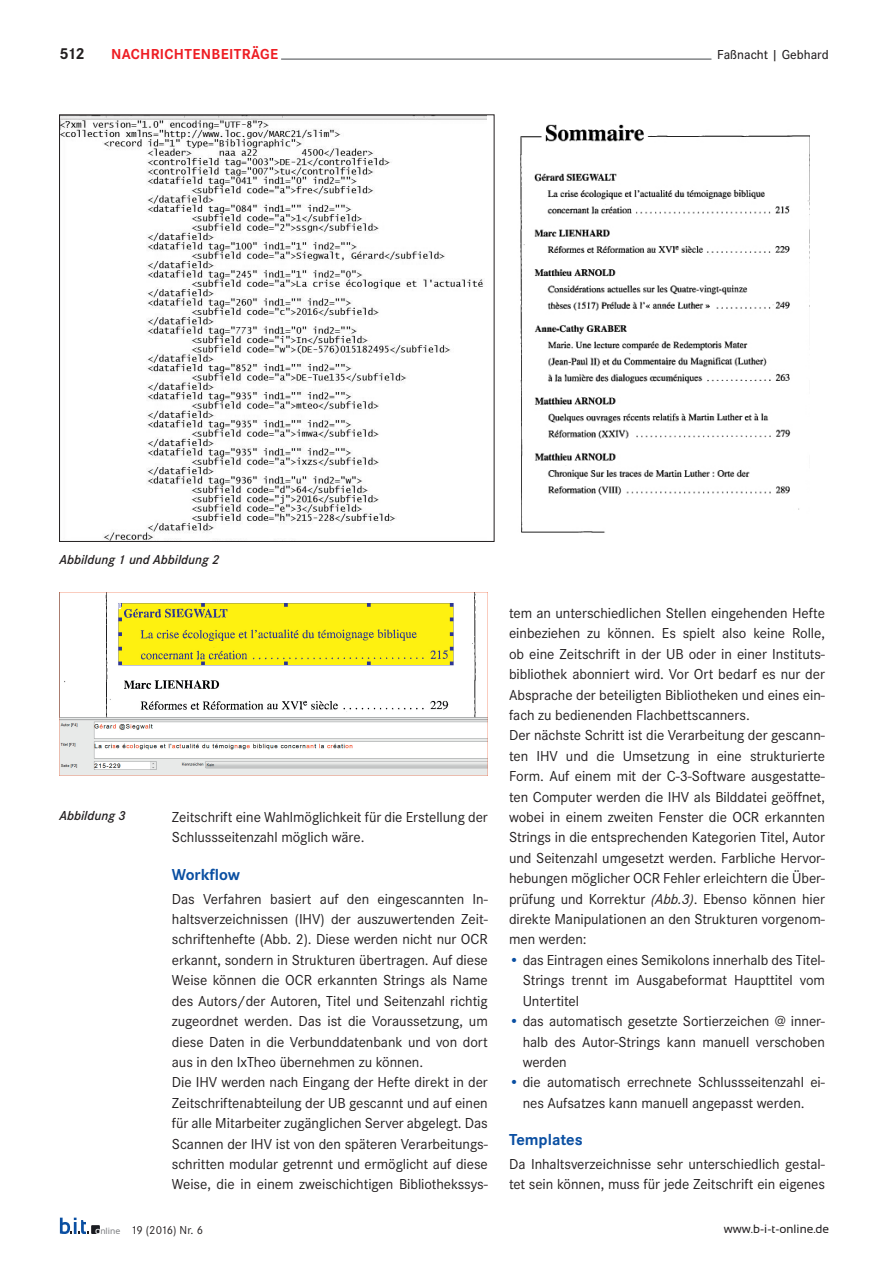
<style>
.page{position:relative;width:893px;height:1263px;background:#fff}
.page>*{position:absolute;margin:0;border:0;box-sizing:border-box;transform-origin:0 0}
.ZWT_11_blau{font:700 16.5px "Corporate S";color:#0a4fa2}
.t1{font:700 16.5px "Corporate S";color:#231f20}
.t2{font:15px/20.4px "Corporate S";letter-spacing:-.005em;color:#231f20;text-align:justify}
.t3{font:700 15px "Corporate S";letter-spacing:.025em;color:#ee1d23}
.Bildtexte{font:italic 600 13.5px "Corporate S";color:#231f20}
.t4{font:500 13.5px "Corporate S";color:#231f20}
.t5{font:12px "Sansation";color:#231f20}
.t6{font:12px "Corporate S";letter-spacing:-.06em;color:#231f20}
.s1{font-style:italic}
.s2{color:#0a4fa2}
.s3{font-family:"Sansation";font-size:10.05px;color:#fff}
.s4{font-family:"Sansation";font-size:9px;color:#808285}
</style>
<div class="page">
<hr style="left:281px;top:58px;width:430px;height:2px;background:#808285">
<svg style="left:60px;top:1217px;width:40px;height:17px"></svg>
<img style="left:61px;top:117px;width:426px;height:423px">
<img style="left:520px;top:124px;width:290px;height:409px">
<img style="left:60px;top:592px;width:428px;height:183px">
<p class="t1" style="left:60px;top:44px;width:27px">512</p>
<p class="t3" style="left:111px;top:45px;width:168px">NACHRICHTENBEITRÄGE</p>
<p class="t4" style="left:717px;top:47px;width:113px">Faßnacht | Gebhard</p>
<p class="Bildtexte" style="left:60px;top:551px;width:161px">Abbildung 1 und Abbildung 2</p>
<p class="Bildtexte" style="left:60px;top:808px;width:68px">Abbildung 3</p>
<p class="t2" style="left:172px;top:807px;width:317px">Zeitschrift eine Wahlmöglichkeit für die Erstellung der<br>Schlussseitenzahl möglich wäre.</p>
<p class="ZWT_11_blau" style="left:172px;top:865px;width:70px">Workflow</p>
<p class="t2" style="left:172px;top:888px;width:317px">Das Verfahren basiert auf den eingescannten In&shy;haltsverzeichnissen (IHV) der auszuwertenden Zeit&shy;schriftenhefte (Abb. 2). Diese werden nicht nur OCR erkannt, sondern in Strukturen übertragen. Auf diese Weise können die OCR erkannten Strings als Name des Autors/der Autoren, Titel und Seitenzahl richtig zugeordnet werden. Das ist die Voraussetzung, um diese Daten in die Verbunddatenbank und von dort aus in den IxTheo übernehmen zu können.</p>
<p class="t2" style="left:172px;top:1072px;width:317px">Die IHV werden nach Eingang der Hefte direkt in der Zeitschriftenabteilung der UB gescannt und auf einen für alle Mitarbeiter zugänglichen Server abgelegt. Das Scannen der IHV ist von den späteren Verarbeitungs&shy;schritten modular getrennt und ermöglicht auf diese Weise, die in einem zweischichtigen Bibliothekssys-</p>
<p class="t2" style="left:509px;top:603px;width:317px">tem an unterschiedlichen Stellen eingehenden Hefte einbeziehen zu können. Es spielt also keine Rolle, ob eine Zeitschrift in der UB oder in einer Instituts&shy;bibliothek abonniert wird. Vor Ort bedarf es nur der Absprache der beteiligten Bibliotheken und eines ein&shy;fach zu bedienenden Flachbettscanners.</p>
<p class="t2" style="left:509px;top:725px;width:317px">Der nächste Schritt ist die Verarbeitung der gescann&shy;ten IHV und die Umsetzung in eine strukturierte Form. Auf einem mit der C-3-Software ausgestatte&shy;ten Computer werden die IHV als Bilddatei geöffnet, wobei in einem zweiten Fenster die OCR erkannten Strings in die entsprechenden Kategorien Titel, Autor und Seitenzahl umgesetzt werden. Farbliche Hervor&shy;hebungen möglicher OCR Fehler erleichtern die Über&shy;prüfung und Korrektur <span class="s1">(Abb.3)</span>. Ebenso können hier direkte Manipulationen an den Strukturen vorgenom&shy;men werden:</p>
<p class="t2" style="left:523px;top:950px;width:304px;text-indent:-14px"><span class="s2">•</span> das Eintragen eines Semikolons innerhalb des Titel-Strings trennt im Ausgabeformat Haupttitel vom Untertitel</p>
<p class="t2" style="left:523px;top:1011px;width:304px;text-indent:-14px"><span class="s2">•</span> das automatisch gesetzte Sortierzeichen @ inner&shy;halb des Autor-Strings kann manuell verschoben werden</p>
<p class="t2" style="left:509px;top:1072px;width:317px;text-align:center"><span class="s2">•</span> die automatisch errechnete Schlussseitenzahl ei&shy;nes Aufsatzes kann manuell angepasst werden.</p>
<p class="ZWT_11_blau" style="left:509px;top:1130px;width:75px">Templates</p>
<p class="t2" style="left:509px;top:1154px;width:317px">Da Inhaltsverzeichnisse sehr unterschiedlich gestal&shy;tet sein können, muss für jede Zeitschrift ein eigenes</p>
<p class="t6" style="left:95px;top:1223px;width:109px"><span class="s3">o</span><span class="s4">nline</span> 19 (2016) Nr. 6</p>
<p class="t5" style="left:724px;top:1222px;width:107px">www.b-i-t-online.de</p>
</div>
